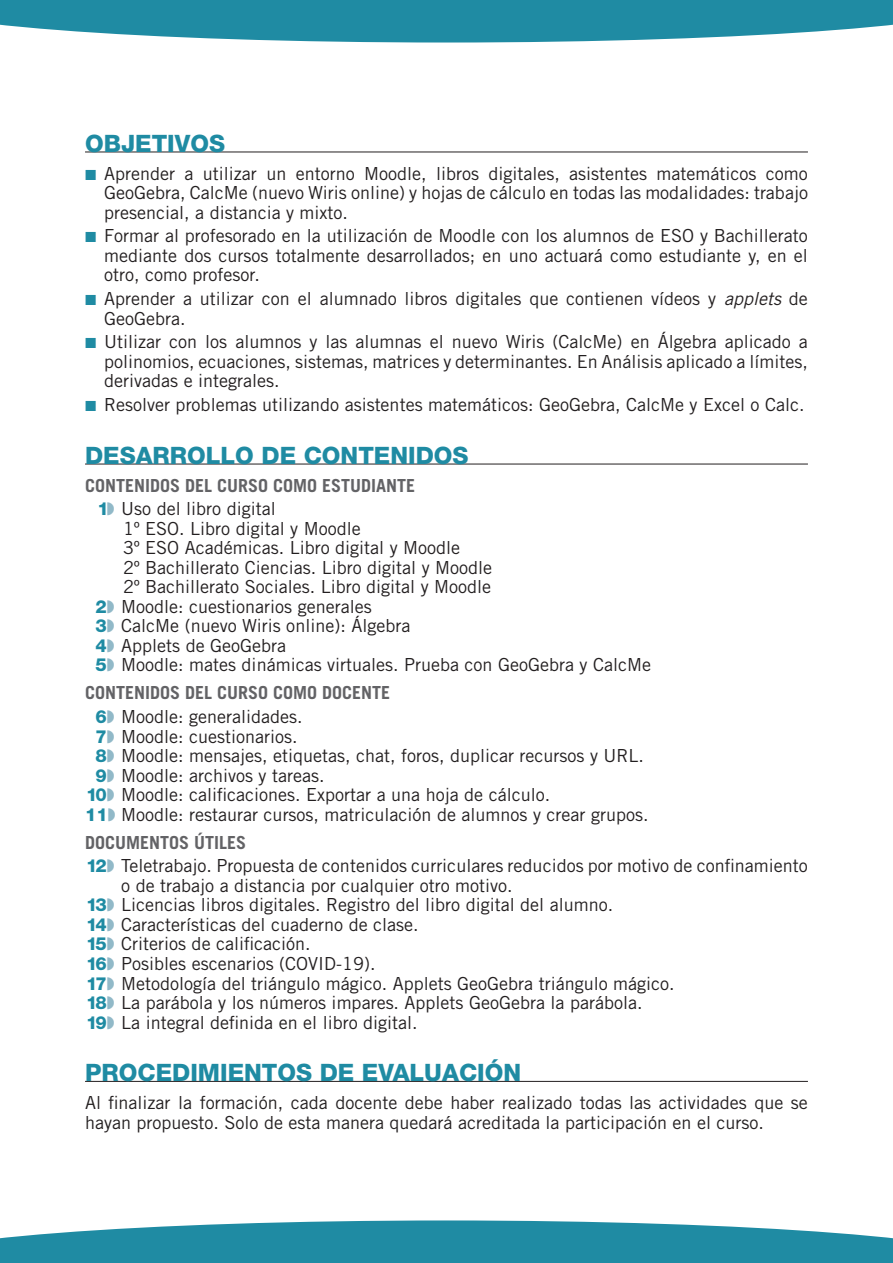
<style>
.page{position:relative;width:893px;height:1263px;background:#fff}
.page>*{position:absolute;margin:0;border:0;box-sizing:border-box;transform-origin:0 0}
.t1{font:800 24px "Helvetica Neue LT Std";color:#1f8ba3}
.t2{font:18px/19.5px "Trade Gothic LT Std";color:#231f20;text-align:justify}
.t3{font:700 18px "Trade Gothic LT Std";color:#636366}
.s1{color:#1f8ba3}
.s2{font-style:italic}
.s3{font-family:"Helvetica Neue LT Std";font-weight:800;color:#1f8ba3}
.s4{color:#91b9c8}
</style>
<div class="page">
<hr style="left:85px;top:152px;width:723px;height:1px;background:#231f20">
<hr style="left:85px;top:464px;width:723px;height:1px;background:#231f20">
<hr style="left:85px;top:1081px;width:723px;height:1px;background:#231f20">
<svg style="left:0;top:0;width:893px;height:43px;background:#3d9aaf"></svg>
<svg style="left:0;top:1220px;width:893px;height:43px;background:#3d9aaf"></svg>
<p class="t1" style="left:85px;top:129px;width:142px">OBJETIVOS</p>
<p class="t2" style="left:104px;top:163px;width:705px;text-indent:-19px"><span class="s1">■</span> Aprender a utilizar un entorno Moodle, libros digitales, asistentes matemáticos como GeoGebra, CalcMe (nuevo Wiris online) y hojas de cálculo en todas las modalidades: trabajo presencial, a distancia y mixto.</p>
<p class="t2" style="left:104px;top:226px;width:705px;text-indent:-19px"><span class="s1">■</span> Formar al profesorado en la utilización de Moodle con los alumnos de ESO y Bachillerato mediante dos cursos totalmente desarrollados; en uno actuará como estudiante y, en el otro, como profesor.</p>
<p class="t2" style="left:104px;top:289px;width:705px;text-indent:-19px"><span class="s1">■</span> Aprender a utilizar con el alumnado libros digitales que contienen vídeos y <span class="s2">applets</span> de<br>GeoGebra.</p>
<p class="t2" style="left:104px;top:332px;width:705px;text-indent:-19px"><span class="s1">■</span> Utilizar con los alumnos y las alumnas el nuevo Wiris (CalcMe) en Álgebra aplicado a polinomios, ecuaciones, sistemas, matrices y determinantes. En Análisis aplicado a límites, derivadas e integrales.</p>
<p class="t2" style="left:85px;top:395px;width:721px"><span class="s1">■</span> Resolver problemas utilizando asistentes matemáticos: GeoGebra, CalcMe y Excel o Calc.</p>
<p class="t1" style="left:85px;top:441px;width:385px">DESARROLLO DE CONTENIDOS</p>
<p class="t3" style="left:85px;top:474px;width:332px">CONTENIDOS DEL CURSO COMO ESTUDIANTE</p>
<p class="t2" style="left:97px;top:499px;width:180px"><span class="s3">1</span><span class="s4">◗</span> Uso del libro digital</p>
<p class="t2" style="left:123px;top:518px;width:239px">1º ESO. Libro digital y Moodle</p>
<p class="t2" style="left:123px;top:538px;width:338px">3º ESO Académicas. Libro digital y Moodle</p>
<p class="t2" style="left:123px;top:557px;width:370px">2º Bachillerato Ciencias. Libro digital y Moodle</p>
<p class="t2" style="left:123px;top:577px;width:369px">2º Bachillerato Sociales. Libro digital y Moodle</p>
<p class="t2" style="left:96px;top:596px;width:278px"><span class="s3">2</span><span class="s4">◗</span> Moodle: cuestionarios generales</p>
<p class="t2" style="left:96px;top:616px;width:316px"><span class="s3">3</span><span class="s4">◗</span> CalcMe (nuevo Wiris online): Álgebra</p>
<p class="t2" style="left:96px;top:635px;width:192px"><span class="s3">4</span><span class="s4">◗</span> Applets de GeoGebra</p>
<p class="t2" style="left:96px;top:655px;width:557px"><span class="s3">5</span><span class="s4">◗</span> Moodle: mates dinámicas virtuales. Prueba con GeoGebra y CalcMe</p>
<p class="t3" style="left:85px;top:682px;width:307px">CONTENIDOS DEL CURSO COMO DOCENTE</p>
<p class="t2" style="left:96px;top:707px;width:209px"><span class="s3">6</span><span class="s4">◗</span> Moodle: generalidades.</p>
<p class="t2" style="left:96px;top:726px;width:204px"><span class="s3">7</span><span class="s4">◗</span> Moodle: cuestionarios.</p>
<p class="t2" style="left:96px;top:746px;width:550px"><span class="s3">8</span><span class="s4">◗</span> Moodle: mensajes, etiquetas, chat, foros, duplicar recursos y URL.</p>
<p class="t2" style="left:96px;top:765px;width:231px"><span class="s3">9</span><span class="s4">◗</span> Moodle: archivos y tareas.</p>
<p class="t2" style="left:86px;top:785px;width:466px"><span class="s3">10</span><span class="s4">◗</span> Moodle: calificaciones. Exportar a una hoja de cálculo.</p>
<p class="t2" style="left:85px;top:804px;width:565px"><span class="s3">11</span><span class="s4">◗</span> Moodle: restaurar cursos, matriculación de alumnos y crear grupos.</p>
<p class="t3" style="left:85px;top:831px;width:163px">DOCUMENTOS ÚTILES</p>
<p class="t2" style="left:121px;top:856px;width:688px;text-indent:-35px"><span class="s3">12</span><span class="s4">◗</span> Teletrabajo. Propuesta de contenidos curriculares reducidos por motivo de confinamiento o de trabajo a distancia por cualquier otro motivo.</p>
<p class="t2" style="left:86px;top:895px;width:529px"><span class="s3">13</span><span class="s4">◗</span> Licencias libros digitales. Registro del libro digital del alumno.</p>
<p class="t2" style="left:86px;top:914px;width:334px"><span class="s3">14</span><span class="s4">◗</span> Características del cuaderno de clase.</p>
<p class="t2" style="left:86px;top:934px;width:226px"><span class="s3">15</span><span class="s4">◗</span> Criterios de calificación.</p>
<p class="t2" style="left:86px;top:953px;width:291px"><span class="s3">16</span><span class="s4">◗</span> Posibles escenarios (COVID-19).</p>
<p class="t2" style="left:86px;top:973px;width:590px"><span class="s3">17</span><span class="s4">◗</span> Metodología del triángulo mágico. Applets GeoGebra triángulo mágico.</p>
<p class="t2" style="left:86px;top:992px;width:558px"><span class="s3">18</span><span class="s4">◗</span> La parábola y los números impares. Applets GeoGebra la parábola.</p>
<p class="t2" style="left:86px;top:1012px;width:333px"><span class="s3">19</span><span class="s4">◗</span> La integral definida en el libro digital.</p>
<p class="t1" style="left:85px;top:1058px;width:438px">PROCEDIMIENTOS DE EVALUACIÓN</p>
<p class="t2" style="left:85px;top:1093px;width:724px">Al finalizar la formación, cada docente debe haber realizado todas las actividades que se hayan propuesto. Solo de esta manera quedará acreditada la participación en el curso.</p>
</div>
